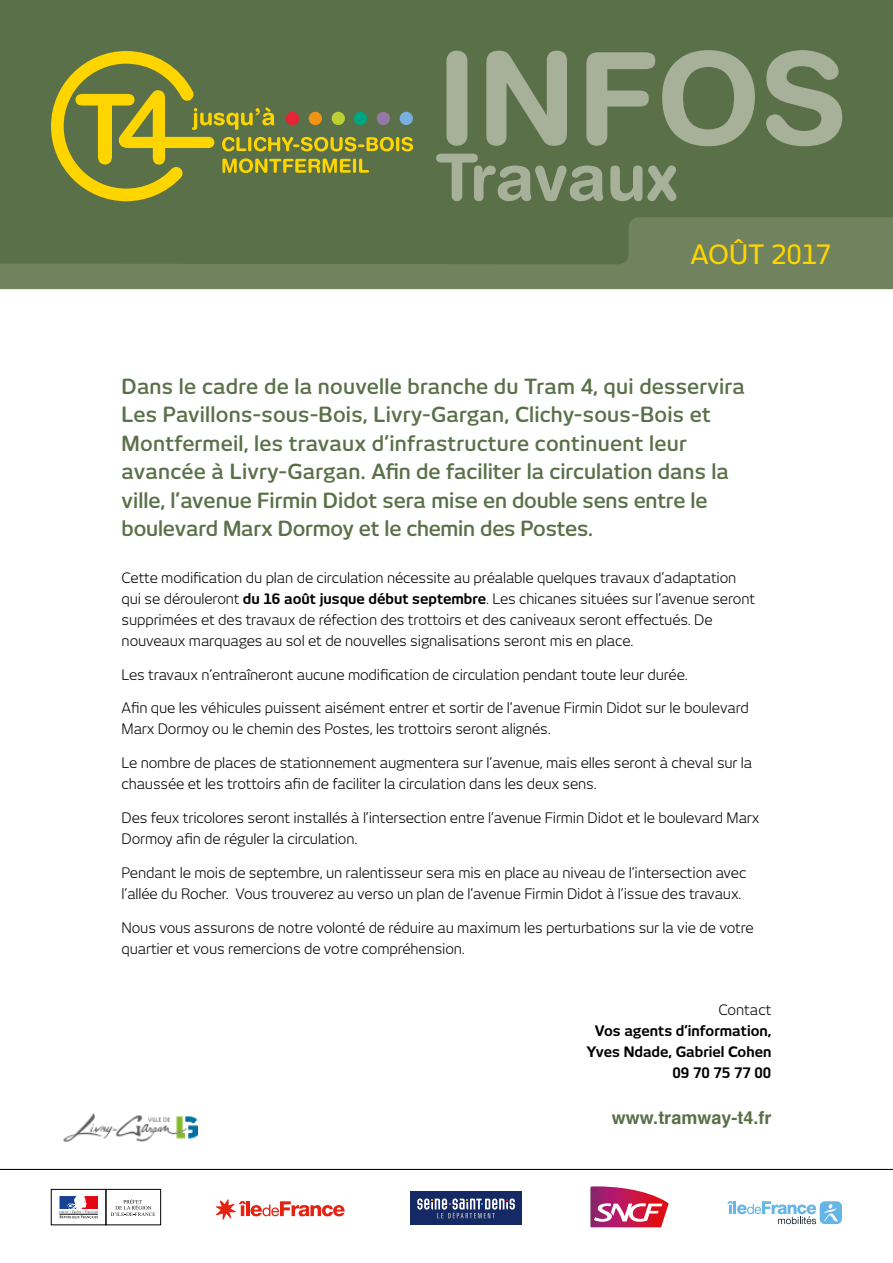
<style>
.page{position:relative;width:893px;height:1263px;background:#fff}
.page>*{position:absolute;margin:0;border:0;box-sizing:border-box;transform-origin:0 0}
.t1{font:500 26.25px "New June";letter-spacing:-.015em;color:#ffd500}
.t2{font:600 20.7px/28.5px "New June";letter-spacing:.01em;color:#5a7048}
.t3{font:700 18px "Helvetica";color:#5a7048}
.t4{font:14.25px/21px "New June";letter-spacing:-.01em;color:#000}
.t5{font:700 14.25px/21px "New June";color:#000;text-align:right}
.s1{font-weight:700}
</style>
<div class="page">
<div style="left:0;top:0;width:893px;height:289px;background:#5a7048"></div>
<svg style="left:0;top:217px;width:893px;height:72px;fill:#70825e"></svg>
<div style="left:400px;top:112px;width:13px;height:13px;background:#7ab0e0;border-radius:50%"></div>
<hr style="left:396px;top:137px;width:3px;height:14px;background:#ffd500;border-radius:2px">
<svg style="left:402px;top:137px;width:11px;height:14px"></svg>
<svg style="left:51px;top:51px;width:343px;height:150px"></svg>
<div style="left:446px;top:51px;width:21px;height:95px;background:#a7b19a;border-radius:10px"></div>
<svg style="left:486px;top:51px;width:81px;height:95px"></svg>
<svg style="left:586px;top:52px;width:69px;height:94px"></svg>
<svg style="left:662px;top:50px;width:93px;height:96px"></svg>
<svg style="left:766px;top:50px;width:76px;height:96px"></svg>
<svg style="left:436px;top:154px;width:167px;height:47px"></svg>
<svg style="left:610px;top:166px;width:66px;height:35px"></svg>
<hr style="left:0;top:1169px;width:893px;height:1px;background:#000">
<svg style="left:216px;top:1199px;width:129px;height:21px"></svg>
<svg style="left:590px;top:1186px;width:79px;height:41px"></svg>
<div style="left:410px;top:1191px;width:112px;height:34px;background:#152964"></div>
<svg style="left:417px;top:1198px;width:98px;height:20px"></svg>
<svg style="left:59px;top:1196px;width:39px;height:23px"></svg>
<div style="left:51px;top:1189px;width:55px;height:36px;border:1px solid #000"></div>
<div style="left:106px;top:1189px;width:55px;height:36px;border:1px solid #000"></div>
<svg style="left:111px;top:1199px;width:44px;height:17px"></svg>
<svg style="left:727px;top:1201px;width:115px;height:24px"></svg>
<img style="left:63px;top:1113px;width:134px;height:29px">
<h1 class="t1" style="left:691px;top:239px;width:142px">AOÛT 2017</h1>
<p class="t2" style="left:122px;top:372px;width:625px">Dans le cadre de la nouvelle branche du Tram 4, qui desservira Les Pavillons-sous-Bois, Livry-Gargan, Clichy-sous-Bois et Montfermeil, les travaux d’infrastructure continuent leur avancée à Livry-Gargan. Afin de faciliter la circulation dans la ville, l’avenue Firmin Didot sera mise en double sens entre le boulevard Marx Dormoy et le chemin des Postes.</p>
<p class="t4" style="left:122px;top:567px;width:635px">Cette modification du plan de circulation nécessite au préalable quelques travaux d’adaptation qui se dérouleront <span class="s1">du 16 août jusque début septembre</span>. Les chicanes situées sur l’avenue seront supprimées et des travaux de réfection des trottoirs et des caniveaux seront effectués. De nouveaux marquages au sol et de nouvelles signalisations seront mis en place.</p>
<p class="t4" style="left:122px;top:664px;width:568px">Les travaux n’entraîneront aucune modification de circulation pendant toute leur durée.</p>
<p class="t4" style="left:122px;top:698px;width:629px">Afin que les véhicules puissent aisément entrer et sortir de l’avenue Firmin Didot sur le boulevard<br>Marx Dormoy ou le chemin des Postes, les trottoirs seront alignés.</p>
<p class="t4" style="left:122px;top:752px;width:632px">Le nombre de places de stationnement augmentera sur l’avenue, mais elles seront à cheval sur la chaussée et les trottoirs afin de faciliter la circulation dans les deux sens.</p>
<p class="t4" style="left:122px;top:807px;width:639px">Des feux tricolores seront installés à l’intersection entre l’avenue Firmin Didot et le boulevard Marx<br>Dormoy afin de réguler la circulation.</p>
<p class="t4" style="left:122px;top:862px;width:626px">Pendant le mois de septembre, un ralentisseur sera mis en place au niveau de l’intersection avec l’allée du Rocher. Vous trouverez au verso un plan de l’avenue Firmin Didot à l’issue des travaux.</p>
<p class="t4" style="left:122px;top:917px;width:634px">Nous vous assurons de notre volonté de réduire au maximum les perturbations sur la vie de votre quartier et vous remercions de votre compréhension.</p>
<p class="t4" style="left:718px;top:999px;width:55px">Contact</p>
<p class="t5" style="left:587px;top:1020px;width:186px">Vos agents d’information,<br>Yves Ndade, Gabriel Cohen<br>09 70 75 77 00</p>
<p class="t3" style="left:612px;top:1103px;width:161px">www.tramway-t4.fr</p>
</div>
